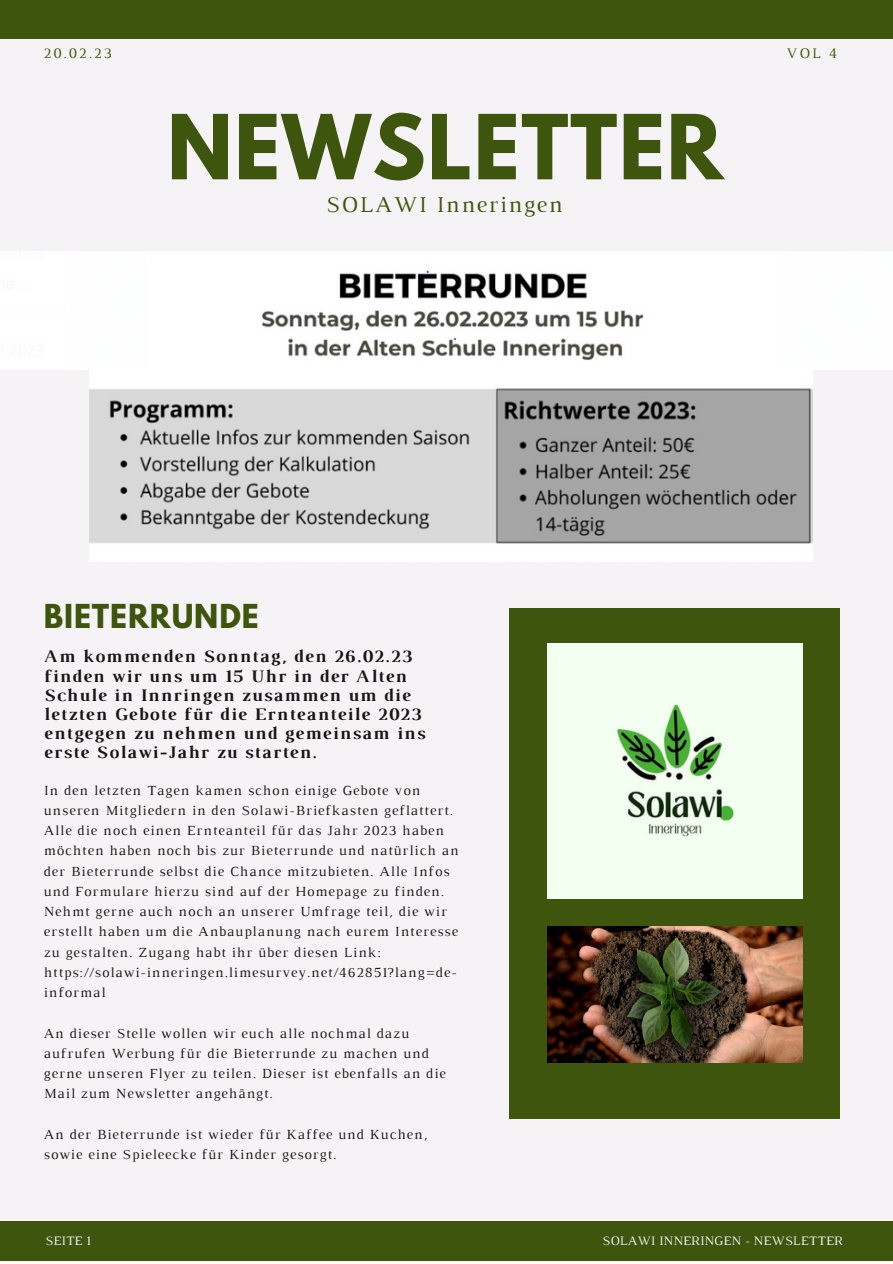
<style>
.page{position:relative;width:893px;height:1264px;background:#fff}
.page>*{position:absolute;margin:0;border:0;box-sizing:border-box;transform-origin:0 0}
.t1{font:700 79.35px "League Spartan";letter-spacing:.02em;color:#3d550c}
.t2{font:700 29.25px "League Spartan";letter-spacing:.03em;color:#3d550c}
.t3{font:23.1px "Luthier";letter-spacing:.07em;color:#3d550c}
.t4{font:700 18px/19px "Luthier";letter-spacing:.075em;color:#191514}
.t5{font:14.85px "Luthier";letter-spacing:.14em;color:#3d550c}
.t6{font:14.25px/20.2px "Luthier";letter-spacing:.07em;color:#191514}
.t7{font:13.2px "Luthier";color:#f5f3f5}
</style>
<div class="page">
<div style="left:0;top:0;width:892px;height:1261px;background:#f5f3f5"></div>
<div style="left:0;top:1221px;width:892px;height:39px;background:#3d550c"></div>
<div style="left:0;top:0;width:892px;height:39px;background:#3d550c"></div>
<div style="left:509px;top:608px;width:330px;height:510px;background:#3d550c"></div>
<img style="left:0;top:251px;width:892px;height:118px">
<img style="left:89px;top:369px;width:723px;height:192px">
<img style="left:547px;top:643px;width:255px;height:255px">
<img style="left:547px;top:926px;width:255px;height:136px">
<p class="t5" style="left:44px;top:48px;width:69px">20.02.23</p>
<p class="t5" style="left:786px;top:48px;width:52px">VOL 4</p>
<h1 class="t1" style="left:167px;top:108px;width:557px">NEWSLETTER</h1>
<h3 class="t3" style="left:326px;top:196px;width:238px">SOLAWI Inneringen</h3>
<h2 class="t2" style="left:44px;top:602px;width:216px">BIETERRUNDE</h2>
<p class="t4" style="left:44px;top:648px;width:382px">Am kommenden Sonntag, den 26.02.23 finden wir uns um 15 Uhr in der Alten Schule in Innringen zusammen um die letzten Gebote für die Ernteanteile 2023 entgegen zu nehmen und gemeinsam ins erste Solawi-Jahr zu starten.</p>
<p class="t6" style="left:44px;top:781px;width:416px">In den letzten Tagen kamen schon einige Gebote von unseren Mitgliedern in den Solawi-Briefkasten geflattert.<br>Alle die noch einen Ernteanteil für das Jahr 2023 haben möchten haben noch bis zur Bieterrunde und natürlich an der Bieterrunde selbst die Chance mitzubieten. Alle Infos und Formulare hierzu sind auf der Homepage zu finden.<br>Nehmt gerne auch noch an unserer Umfrage teil, die wir erstellt haben um die Anbauplanung nach eurem Interesse zu gestalten. Zugang habt ihr über diesen Link: https://solawi-inneringen.limesurvey.net/462851?lang=de&shy;informal</p>
<p class="t6" style="left:44px;top:1023px;width:403px">An dieser Stelle wollen wir euch alle nochmal dazu aufrufen Werbung für die Bieterrunde zu machen und gerne unseren Flyer zu teilen. Dieser ist ebenfalls an die Mail zum Newsletter angehängt.</p>
<p class="t6" style="left:44px;top:1125px;width:385px">An der Bieterrunde ist wieder für Kaffee und Kuchen, sowie eine Spieleecke für Kinder gesorgt.</p>
<p class="t7" style="left:46px;top:1236px;width:47px">SEITE 1</p>
<p class="t7" style="left:602px;top:1235px;width:242px">SOLAWI INNERINGEN - NEWSLETTER</p>
</div>
